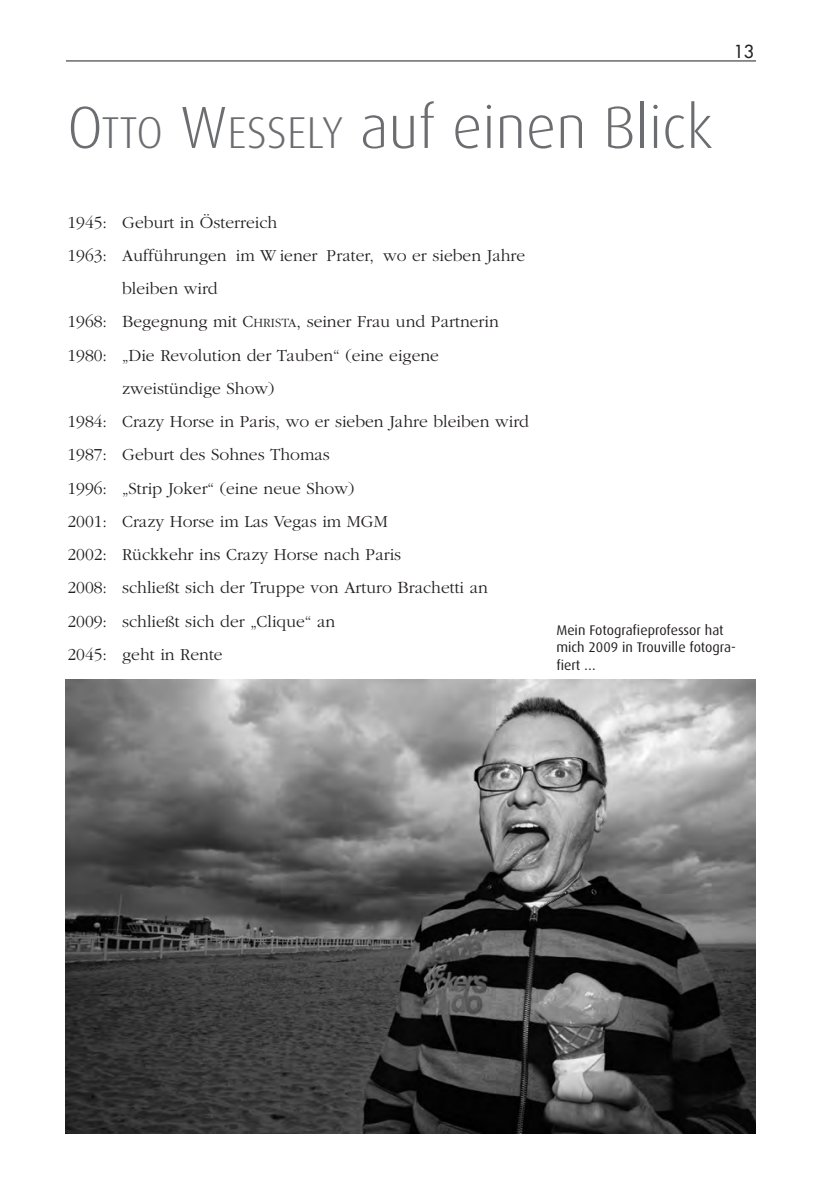
<style>
.page{position:relative;width:835px;height:1200px;background:#fff}
.page>*{position:absolute;margin:0;border:0;box-sizing:border-box;transform-origin:0 0}
.t1{font:300 59.5px "Dax";color:#6c6d70}
.t2{font:300 17.5px "Garamond";color:#231f20}
.t3{font:17.5px "Futura";color:#231f20}
.t4{font:14px/17.5px "Dax";color:#231f20}
.s1{font-size:44.62px}
.s2{font-size:13.12px}
</style>
<div class="page">
<hr style="left:66px;top:61px;width:689px;height:1px;background:#231f20">
<img style="left:66px;top:679px;width:689px;height:454px">
<h1 class="t1" style="left:67px;top:95px;width:646px">O<span class="s1">TTO</span> W<span class="s1">ESSELY</span> auf einen Blick</h1>
<p class="t3" style="left:733px;top:40px;width:22px">13</p>
<p class="t2" style="left:68px;top:213px;width:211px">1945: Geburt in Österreich</p>
<p class="t2" style="left:68px;top:246px;width:459px">1963: Aufführungen im W iener Prater, wo er sieben Jahre</p>
<p class="t2" style="left:122px;top:279px;width:97px">bleiben wird</p>
<p class="t2" style="left:68px;top:312px;width:432px">1968: Begegnung mit C<span class="s2">HRISTA</span>, seiner Frau und Partnerin</p>
<p class="t2" style="left:68px;top:346px;width:373px">1980: „Die Revolution der Tauben“ (eine eigene</p>
<p class="t2" style="left:122px;top:379px;width:154px">zweistündige Show)</p>
<p class="t2" style="left:68px;top:412px;width:463px">1984: Crazy Horse in Paris, wo er sieben Jahre bleiben wird</p>
<p class="t2" style="left:68px;top:445px;width:264px">1987: Geburt des Sohnes Thomas</p>
<p class="t2" style="left:68px;top:479px;width:288px">1996: „Strip Joker“ (eine neue Show)</p>
<p class="t2" style="left:68px;top:512px;width:321px">2001: Crazy Horse im Las Vegas im MGM</p>
<p class="t2" style="left:68px;top:545px;width:335px">2002: Rückkehr ins Crazy Horse nach Paris</p>
<p class="t2" style="left:68px;top:578px;width:422px">2008: schließt sich der Truppe von Arturo Brachetti an</p>
<p class="t2" style="left:68px;top:612px;width:269px">2009: schließt sich der „Clique“ an</p>
<p class="t2" style="left:68px;top:645px;width:156px">2045: geht in Rente</p>
<p class="t4" style="left:556px;top:621px;width:181px">Mein Fotografieprofessor hat mich 2009 in Trouville fotogra&shy;fiert …</p>
</div>
